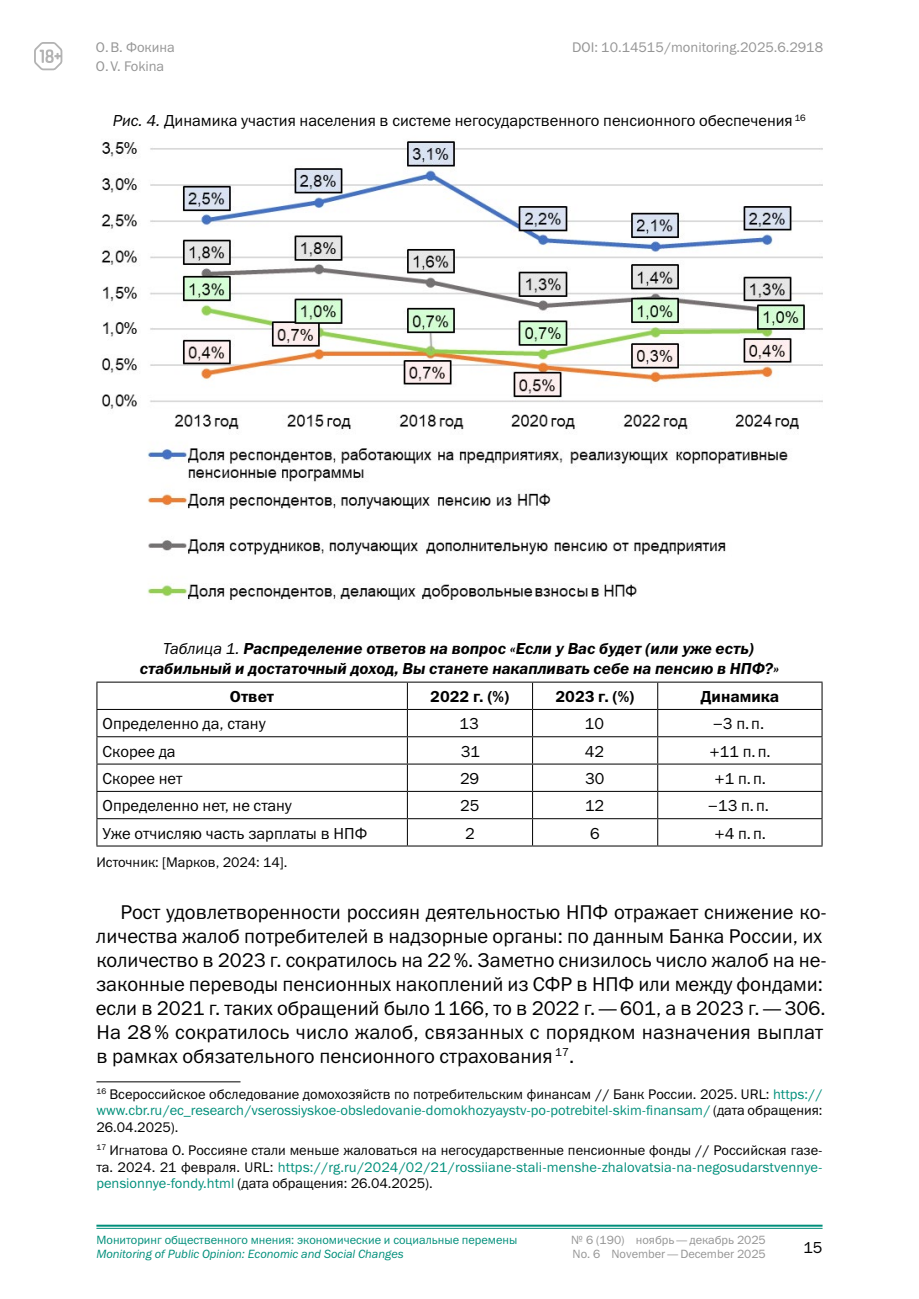
<style>
.page{position:relative;width:919px;height:1299px;background:#fff}
.page>*{position:absolute;margin:0;border:0;box-sizing:border-box;transform-origin:0 0}
.GENERAL_TEXT{font:20px/24px "Franklin Gothic ITC";color:#000}
.TABLE_TITLE{font:italic 600 16px/19.2px "Franklin Gothic ITC";color:#000;text-align:center}
.Table_text_left_cell{font:16px "Franklin Gothic ITC";color:#000}
.Picture_number_and_t{font:16px "Franklin Gothic ITC";color:#000}
.Table_text{font:16px "Franklin Gothic ITC";color:#000}
.Table_text-2{font:600 16px "Franklin Gothic ITC";color:#000}
.footnote_text{font:14px/16.8px "Franklin Gothic ITC";color:#000;text-align:justify}
.t1{font:14px "Franklin Gothic ITC";color:#959595}
.Table_footnote{font:14px "Franklin Gothic ITC";color:#000}
.t2{font:12px "Franklin Gothic ITC";color:#008f7b}
.t3{font:12px "Franklin Gothic ITC";color:#959595}
.t4{font:italic 12px "Franklin Gothic ITC";color:#008f7b}
.s1{font-style:italic}
.s2{font-weight:400}
.s3{color:#008f7b}
</style>
<div class="page">
<hr style="left:96px;top:1224px;width:726px;height:2px;background:#008f7b">
<hr style="left:96px;top:1227px;width:726px;height:1px;background:#008f7b">
<svg style="left:34px;top:42px;width:28px;height:28px"></svg>
<img style="left:101px;top:141px;width:721px;height:459px">
<hr style="left:407px;top:709px;width:125px;height:1px;background:#000">
<hr style="left:532px;top:709px;width:125px;height:1px;background:#000">
<hr style="left:657px;top:709px;width:165px;height:1px;background:#000">
<hr style="left:96px;top:736px;width:311px;height:1px;background:#000">
<hr style="left:407px;top:736px;width:125px;height:1px;background:#000">
<hr style="left:532px;top:736px;width:125px;height:1px;background:#000">
<hr style="left:657px;top:736px;width:165px;height:1px;background:#000">
<hr style="left:96px;top:763px;width:311px;height:1px;background:#000">
<hr style="left:407px;top:763px;width:125px;height:1px;background:#000">
<hr style="left:532px;top:763px;width:125px;height:1px;background:#000">
<hr style="left:657px;top:763px;width:165px;height:1px;background:#000">
<hr style="left:96px;top:790px;width:311px;height:1px;background:#000">
<hr style="left:407px;top:790px;width:125px;height:1px;background:#000">
<hr style="left:532px;top:790px;width:125px;height:1px;background:#000">
<hr style="left:657px;top:790px;width:165px;height:1px;background:#000">
<hr style="left:96px;top:818px;width:311px;height:1px;background:#000">
<hr style="left:407px;top:818px;width:125px;height:1px;background:#000">
<hr style="left:532px;top:818px;width:125px;height:1px;background:#000">
<hr style="left:657px;top:818px;width:165px;height:1px;background:#000">
<svg style="left:532px;top:682px;width:1px;height:163px"></svg>
<svg style="left:657px;top:682px;width:1px;height:163px"></svg>
<hr style="left:96px;top:681px;width:311px;height:1px;background:#000">
<hr style="left:407px;top:681px;width:125px;height:1px;background:#000">
<hr style="left:532px;top:681px;width:125px;height:1px;background:#000">
<hr style="left:657px;top:681px;width:165px;height:1px;background:#000">
<svg style="left:821px;top:682px;width:1px;height:163px"></svg>
<hr style="left:407px;top:845px;width:125px;height:1px;background:#000">
<hr style="left:532px;top:845px;width:125px;height:1px;background:#000">
<hr style="left:657px;top:845px;width:165px;height:1px;background:#000">
<hr style="left:96px;top:709px;width:311px;height:1px;background:#000">
<svg style="left:96px;top:682px;width:1px;height:163px"></svg>
<svg style="left:407px;top:682px;width:1px;height:163px"></svg>
<hr style="left:96px;top:845px;width:311px;height:1px;background:#000">
<hr style="left:96px;top:1081px;width:144px;height:1px;background:#000">
<p class="t1" style="left:96px;top:38px;width:80px">О.В. Фокина</p>
<p class="t1" style="left:572px;top:38px;width:252px">DOI: 10.14515/monitoring.2025.6.2918</p>
<p class="t1" style="left:96px;top:57px;width:70px">O.V. Fokina</p>
<p class="Picture_number_and_t" style="left:113px;top:111px;width:694px"><span class="s1">Рис. 4.</span> Динамика участия населения в системе негосударственного пенсионного обеспечения <sup>16</sup></p>
<p class="TABLE_TITLE" style="left:140px;top:640px;width:641px"><span class="s2">Таблица 1.</span> Распределение ответов на вопрос «Если у Вас будет (или уже есть) стабильный и достаточный доход, Вы станете накапливать себе на пенсию в НПФ?»</p>
<p class="Table_text-2" style="left:230px;top:687px;width:46px">Ответ</p>
<p class="Table_text-2" style="left:430px;top:687px;width:80px">2022 г. (%)</p>
<p class="Table_text-2" style="left:555px;top:687px;width:80px">2023 г. (%)</p>
<p class="Table_text-2" style="left:700px;top:687px;width:80px">Динамика</p>
<p class="Table_text_left_cell" style="left:103px;top:714px;width:164px">Определенно да, стану</p>
<p class="Table_text" style="left:459px;top:714px;width:21px">13</p>
<p class="Table_text" style="left:584px;top:714px;width:21px">10</p>
<p class="Table_text" style="left:712px;top:714px;width:53px">−3 п.п.</p>
<p class="Table_text_left_cell" style="left:103px;top:741px;width:75px">Скорее да</p>
<p class="Table_text" style="left:460px;top:741px;width:21px">31</p>
<p class="Table_text" style="left:585px;top:741px;width:21px">42</p>
<p class="Table_text" style="left:709px;top:741px;width:63px">+11 п.п.</p>
<p class="Table_text_left_cell" style="left:103px;top:768px;width:81px">Скорее нет</p>
<p class="Table_text" style="left:460px;top:768px;width:21px">29</p>
<p class="Table_text" style="left:585px;top:768px;width:21px">30</p>
<p class="Table_text" style="left:714px;top:768px;width:53px">+1 п.п.</p>
<p class="Table_text_left_cell" style="left:103px;top:796px;width:191px">Определенно нет, не стану</p>
<p class="Table_text" style="left:460px;top:796px;width:21px">25</p>
<p class="Table_text" style="left:585px;top:796px;width:21px">12</p>
<p class="Table_text" style="left:707px;top:796px;width:63px">−13 п.п.</p>
<p class="Table_text_left_cell" style="left:103px;top:823px;width:266px">Уже отчисляю часть зарплаты в НПФ</p>
<p class="Table_text" style="left:465px;top:823px;width:11px">2</p>
<p class="Table_text" style="left:590px;top:823px;width:11px">6</p>
<p class="Table_text" style="left:714px;top:823px;width:53px">+4 п.п.</p>
<p class="Table_footnote" style="left:96px;top:853px;width:192px">Источник: [Марков, 2024: 14].</p>
<p class="GENERAL_TEXT" style="left:96px;top:899px;width:732px;text-indent:25px">Рост удовлетворенности россиян деятельностью НПФ отражает снижение ко&shy;личества жалоб потребителей в надзорные органы: по данным Банка России, их количество в 2023 г. сократилось на 22%. Заметно снизилось число жалоб на не&shy;законные переводы пенсионных накоплений из СФР в НПФ или между фондами: если в 2021 г. таких обращений было 1166, то в 2022 г.— 601, а в 2023 г.— 306.<br>На 28% сократилось число жалоб, связанных с порядком назначения выплат в рамках обязательного пенсионного страхования <sup>17</sup>.</p>
<p class="footnote_text" style="left:96px;top:1085px;width:727px"><sup>16</sup> Всероссийское обследование домохозяйств по потребительским финансам // Банк России. 2025. URL: <span class="s3">https:// www.cbr.ru/ec_research/vserossiyskoe--obsledovanie-domokhozyaystv-po-potrebitel-skim-finansam/</span> (дата обращения:<br>26.04.2025).</p>
<p class="footnote_text" style="left:96px;top:1141px;width:727px"><sup>17</sup> Игнатова О. Россияне стали меньше жаловаться на негосударственные пенсионные фонды // Российская газе&shy;та. 2024. 21 февраля. URL: <span class="s3">https://rg.ru/2024/02/21/rossiiane--stali-menshe--zhalovatsia-na-negosudarstvennye&shy;pensionnye-fondy.html</span> (дата обращения: 26.04.2025).</p>
<p class="t2" style="left:96px;top:1232px;width:422px">Мониторинг общественного мнения: экономические и социальные перемены</p>
<p class="t3" style="left:571px;top:1232px;width:196px">№ 6 (190) ноябрь—декабрь 2025</p>
<p class="t4" style="left:96px;top:1247px;width:309px">Monitoring of Public Opinion: Economic and Social Changes</p>
<p class="t3" style="left:572px;top:1246px;width:195px">No. 6 November—December 2025</p>
<p class="Picture_number_and_t" style="left:803px;top:1237px;width:21px">15</p>
</div>
